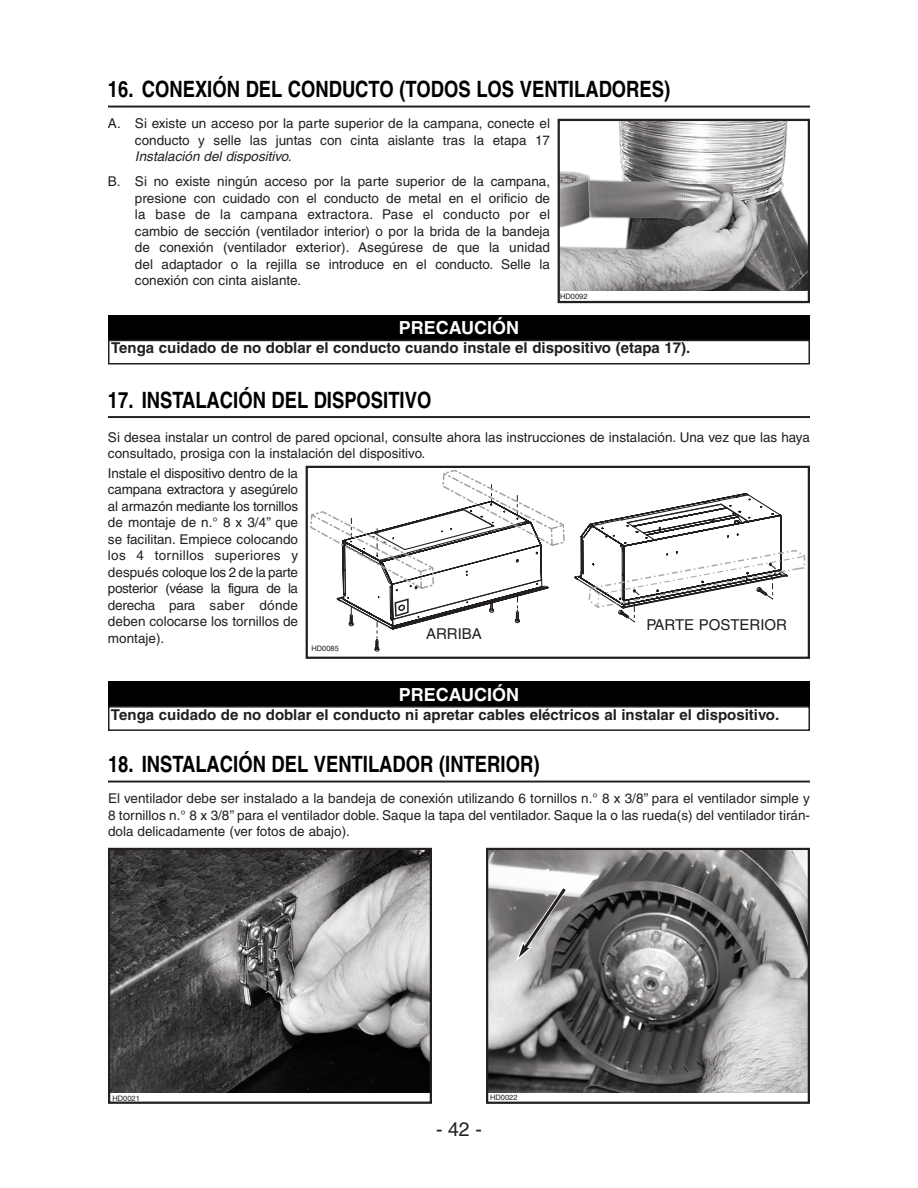
<style>
.page{position:relative;width:918px;height:1188px;background:#fff}
.page>*{position:absolute;margin:0;border:0;box-sizing:border-box;transform-origin:0 0}
.t1{font:700 22.5px "Helvetica";color:#000;scale:.82 1}
.t2{font:19.5px "Helvetica";color:#231f20}
.t3{font:700 18px "Helvetica";color:#fff}
.t4{font:700 15px "Helvetica";color:#231f20}
.t5{font:15px "Helvetica";color:#231f20}
.t6{font:13.5px/16.5px "Helvetica";color:#231f20;text-align:justify}
.t7{font:italic 13.5px "Helvetica";color:#231f20}
.t8{font:7.5px "Helvetica";color:#231f20}
</style>
<div class="page">
<hr style="left:108px;top:106px;width:702px;height:2px;background:#231f20">
<hr style="left:108px;top:416px;width:702px;height:2px;background:#231f20">
<hr style="left:108px;top:781px;width:702px;height:2px;background:#231f20">
<img style="left:111px;top:851px;width:199px;height:242px">
<div style="left:108px;top:848px;width:324px;height:256px;border:2px solid #231f20"></div>
<svg style="left:310px;top:105px;width:496px;height:999px"></svg>
<div style="left:306px;top:466px;width:504px;height:193px;border:2px solid #231f20"></div>
<div style="left:108px;top:682px;width:702px;height:26px;background:#000"></div>
<div style="left:109px;top:707px;width:700px;height:23px;background:#fff"></div>
<div style="left:108px;top:706px;width:702px;height:25px;border:2px solid #231f20"></div>
<div style="left:108px;top:315px;width:702px;height:27px;background:#000"></div>
<div style="left:109px;top:340px;width:700px;height:24px;background:#fff"></div>
<div style="left:108px;top:340px;width:702px;height:24px;border:2px solid #231f20"></div>
<h1 class="t1" style="left:108px;top:81px;width:687px">16. CONEXIÓN DEL CONDUCTO (TODOS LOS VENTILADORES)</h1>
<p class="t6" style="left:108px;top:117px;width:444px;text-align:right">A. Si existe un acceso por la parte superior de la campana, conecte el conducto y selle las juntas con cinta aislante tras la etapa 17</p>
<p class="t7" style="left:135px;top:152px;width:161px">Instalación del dispositivo.</p>
<p class="t6" style="left:135px;top:175px;width:417px;text-indent:-27px">B. Si no existe ningún acceso por la parte superior de la campana, presione con cuidado con el conducto de metal en el orificio de la base de la campana extractora. Pase el conducto por el cambio de sección (ventilador interior) o por la brida de la bandeja de conexión (ventilador exterior). Asegúrese de que la unidad del adaptador o la rejilla se introduce en el conducto. Selle la conexión con cinta aislante.</p>
<p class="t8" style="left:560px;top:294px;width:29px">HD0092</p>
<h3 class="t3" style="left:399px;top:321px;width:122px">PRECAUCIÓN</h3>
<p class="t4" style="left:111px;top:343px;width:581px">Tenga cuidado de no doblar el conducto cuando instale el dispositivo (etapa 17).</p>
<h1 class="t1" style="left:108px;top:391px;width:396px">17. INSTALACIÓN DEL DISPOSITIVO</h1>
<p class="t6" style="left:108px;top:430px;width:703px">Si desea instalar un control de pared opcional, consulte ahora las instrucciones de instalación. Una vez que las haya consultado, prosiga con la instalación del dispositivo.</p>
<p class="t6" style="left:108px;top:466px;width:192px">Instale el dispositivo dentro de la campana extractora y asegúrelo al armazón mediante los tornillos de montaje de n.° 8 x 3/4’’ que se facilitan. Empiece colocando los 4 tornillos superiores y después coloque los 2 de la parte posterior (véase la figura de la derecha para saber dónde deben colocarse los tornillos de montaje).</p>
<p class="t5" style="left:646px;top:619px;width:142px">PARTE POSTERIOR</p>
<p class="t5" style="left:426px;top:629px;width:57px">ARRIBA</p>
<p class="t8" style="left:311px;top:646px;width:29px">HD0085</p>
<h3 class="t3" style="left:399px;top:688px;width:122px">PRECAUCIÓN</h3>
<p class="t4" style="left:111px;top:709px;width:670px">Tenga cuidado de no doblar el conducto ni apretar cables eléctricos al instalar el dispositivo.</p>
<h1 class="t1" style="left:108px;top:756px;width:528px">18. INSTALACIÓN DEL VENTILADOR (INTERIOR)</h1>
<p class="t6" style="left:108px;top:792px;width:704px">El ventilador debe ser instalado a la bandeja de conexión utilizando 6 tornillos n.° 8 x 3/8’’ para el ventilador simple y 8 tornillos n.° 8 x 3/8’’ para el ventilador doble. Saque la tapa del ventilador. Saque la o las rueda(s) del ventilador tirán&shy;dola delicadamente (ver fotos de abajo).</p>
<p class="t8" style="left:112px;top:1096px;width:29px">HD0021</p>
<p class="t8" style="left:490px;top:1095px;width:29px">HD0022</p>
<h2 class="t2" style="left:436px;top:1122px;width:47px">- 42 -</h2>
</div>
